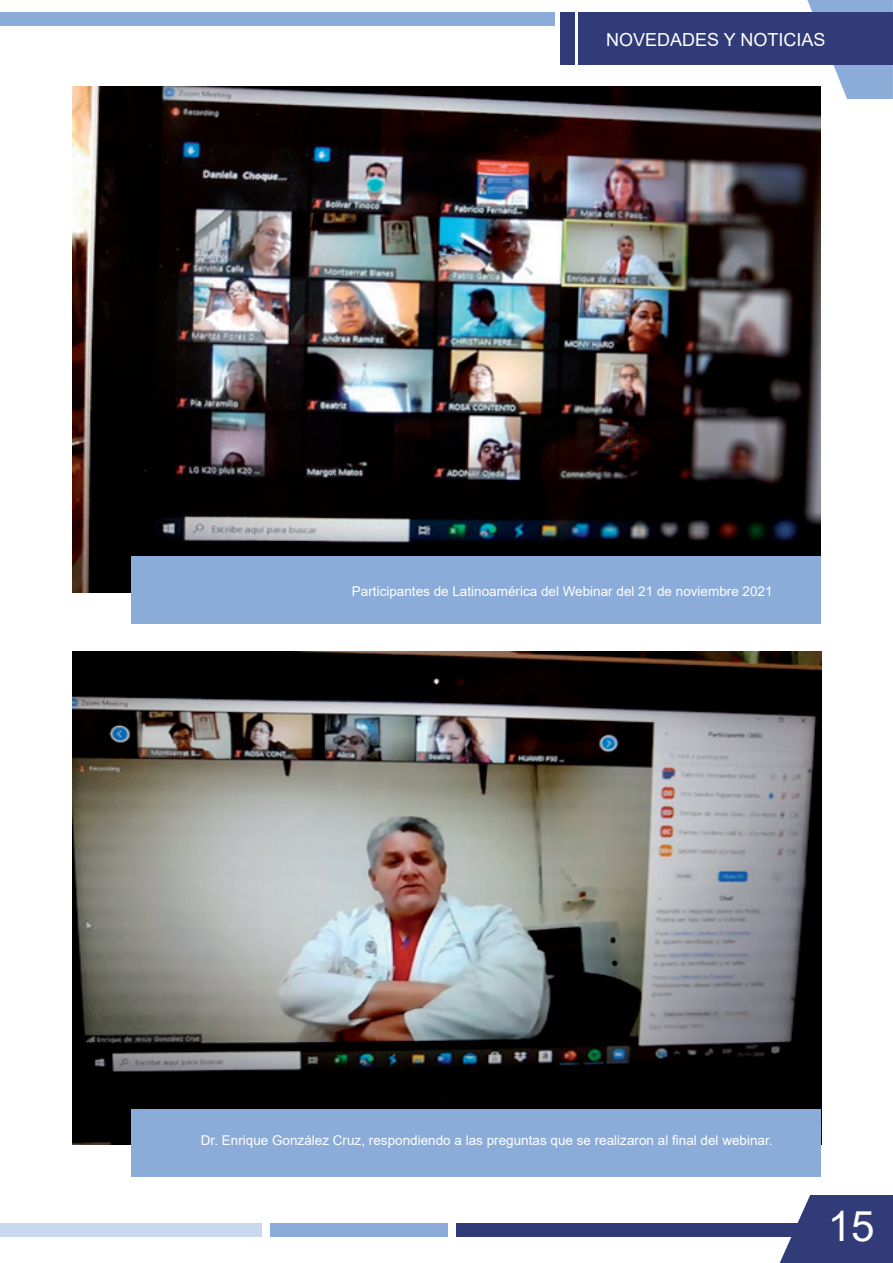
<style>
.page{position:relative;width:893px;height:1263px;background:#fff}
.page>*{position:absolute;margin:0;border:0;box-sizing:border-box;transform-origin:0 0}
.t1{font:42.15px "Arial";color:#fff}
.t2{font:18px "Arial";color:#fff}
.t3{font:13.5px "Arial";color:#fff}
</style>
<div class="page">
<img style="left:73px;top:651px;width:748px;height:493px">
<div style="left:131px;top:1109px;width:690px;height:68px;background:#8bacd9"></div>
<img style="left:73px;top:87px;width:748px;height:505px">
<div style="left:131px;top:556px;width:690px;height:68px;background:#8bacd9"></div>
<svg style="left:807px;top:0;width:86px;height:99px"></svg>
<div style="left:578px;top:13px;width:315px;height:52px;background:#303b77"></div>
<div style="left:560px;top:13px;width:15px;height:52px;background:#303b77"></div>
<div style="left:0;top:13px;width:555px;height:13px;background:#8bacd9"></div>
<div style="left:456px;top:1223px;width:354px;height:14px;background:#303b77"></div>
<div style="left:271px;top:1223px;width:177px;height:14px;background:#8bacd9"></div>
<div style="left:0;top:1223px;width:262px;height:14px;background:#c8d8ee"></div>
<svg style="left:780px;top:1195px;width:113px;height:68px"></svg>
<h2 class="t2" style="left:606px;top:27px;width:221px">NOVEDADES Y NOTICIAS</h2>
<p class="t3" style="left:352px;top:582px;width:422px">Participantes de Latinoamérica del Webinar del 21 de noviembre 2021</p>
<p class="t3" style="left:201px;top:1131px;width:573px">Dr. Enrique González Cruz, respondiendo a las preguntas que se realizaron al final del webinar.</p>
<h1 class="t1" style="left:828px;top:1197px;width:48px">15</h1>
</div>
